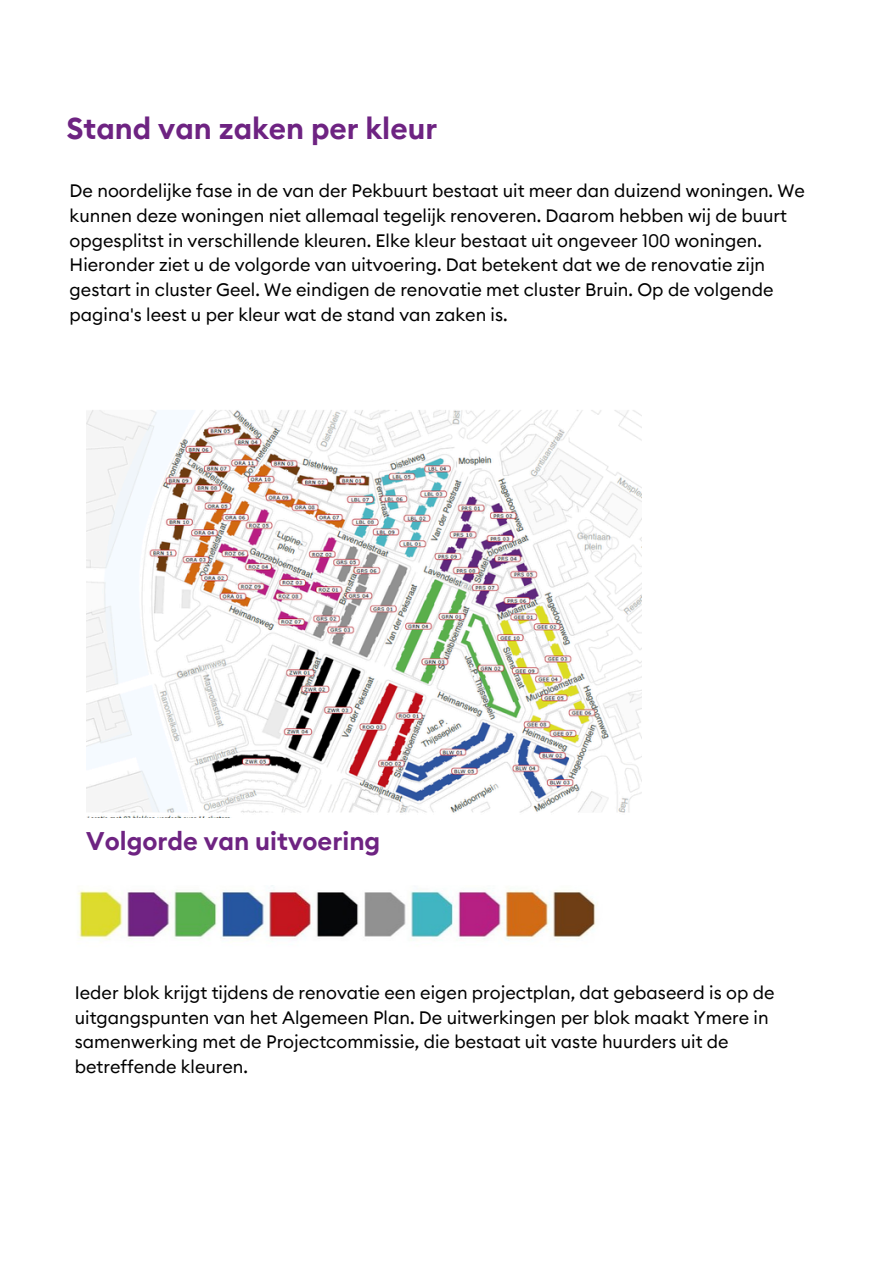
<style>
.page{position:relative;width:894px;height:1264px;background:#fff}
.page>*{position:absolute;margin:0;border:0;box-sizing:border-box;transform-origin:0 0}
.t1{font:600 30px "Euclid Circular B";color:#6e2382}
.t2{font:600 25.5px "Euclid Circular B";color:#6e2382}
.t3{font:18px/24.8px "Euclid Circular B";color:#000}
</style>
<div class="page">
<img style="left:86px;top:410px;width:555px;height:407px">
<img style="left:77px;top:885px;width:521px;height:55px">
<p class="t1" style="left:66px;top:115px;width:372px">Stand van zaken per kleur</p>
<h1 class="t3" style="left:70px;top:179px;width:736px">De noordelijke fase in de van der Pekbuurt bestaat uit meer dan duizend woningen. We kunnen deze woningen niet allemaal tegelijk renoveren. Daarom hebben wij de buurt opgesplitst in verschillende kleuren. Elke kleur bestaat uit ongeveer 100 woningen.<br>Hieronder ziet u de volgorde van uitvoering. Dat betekent dat we de renovatie zijn gestart in cluster Geel. We eindigen de renovatie met cluster Bruin. Op de volgende pagina's leest u per kleur wat de stand van zaken is.</h1>
<p class="t2" style="left:86px;top:829px;width:295px">Volgorde van uitvoering</p>
<h2 class="t3" style="left:75px;top:981px;width:701px">Ieder blok krijgt tijdens de renovatie een eigen projectplan, dat gebaseerd is op de uitgangspunten van het Algemeen Plan. De uitwerkingen per blok maakt Ymere in samenwerking met de Projectcommissie, die bestaat uit vaste huurders uit de betreffende kleuren.</h2>
</div>
